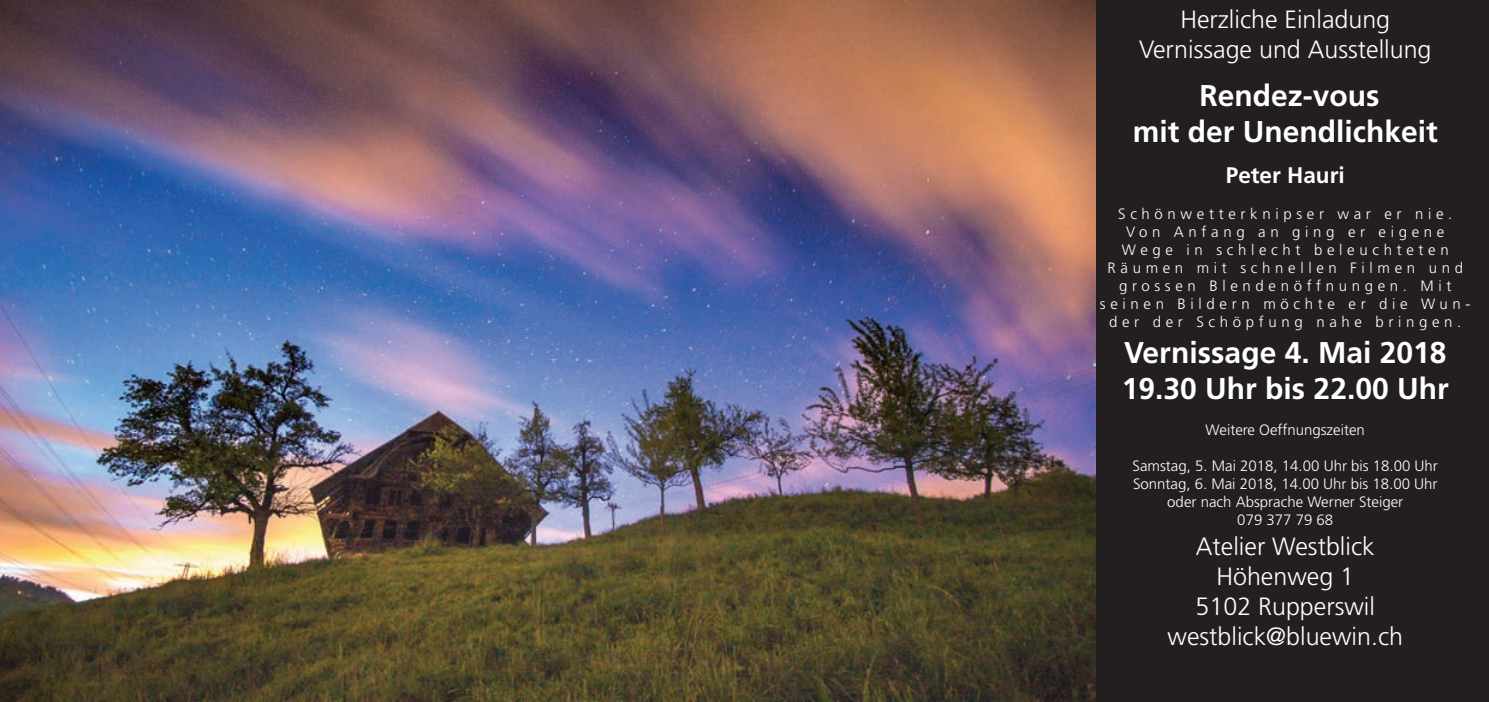
<style>
.page{position:relative;width:1489px;height:702px;background:#fff}
.page>*{position:absolute;margin:0;border:0;box-sizing:border-box;transform-origin:0 0}
.t1{font:700 30px/36px "Frutiger";color:#fff;text-align:center}
.t2{font:300 25px/30px "Frutiger";color:#fff;text-align:center}
.t3{font:700 22.5px "Frutiger";color:#fff}
.t4{font:300 15px/18px "Frutiger";letter-spacing:.31em;color:#fff;text-align:center}
.t5{font:300 15px/18px "Frutiger";color:#fff;text-align:center}
</style>
<div class="page">
<div style="left:1060px;top:0;width:428px;height:702px;background:#231f20"></div>
<img style="left:0;top:0;width:1095px;height:702px">
<h2 class="t2" style="left:1138px;top:5px;width:294px">Herzliche Einladung<br>Vernissage und Ausstellung</h2>
<h1 class="t1" style="left:1132px;top:78px;width:307px">Rendez-vous<br>mit der Unendlichkeit</h1>
<h3 class="t3" style="left:1225px;top:162px;width:120px">Peter Hauri</h3>
<p class="t4" style="left:1099px;top:205px;width:372px">Schönwetterknipser war er nie.<br>Von Anfang an ging er eigene<br>Wege in schlecht beleuchteten<br>Räumen mit schnellen Filmen und grossen Blendenöffnungen. Mit seinen Bildern möchte er die Wun&shy;der der Schöpfung nahe bringen.</p>
<h1 class="t1" style="left:1121px;top:334px;width:328px;text-align:left">Vernissage 4. Mai 2018<br>19.30 Uhr bis 22.00 Uhr</h1>
<p class="t5" style="left:1205px;top:421px;width:161px">Weitere Oeffnungszeiten</p>
<p class="t5" style="left:1132px;top:457px;width:307px">Samstag, 5. Mai 2018, 14.00 Uhr bis 18.00 Uhr Sonntag, 6. Mai 2018, 14.00 Uhr bis 18.00 Uhr oder nach Absprache Werner Steiger<br>079 377 79 68</p>
<h2 class="t2" style="left:1167px;top:531px;width:237px">Atelier Westblick<br>Höhenweg 1<br>5102 Rupperswil westblick@bluewin.ch</h2>
</div>
